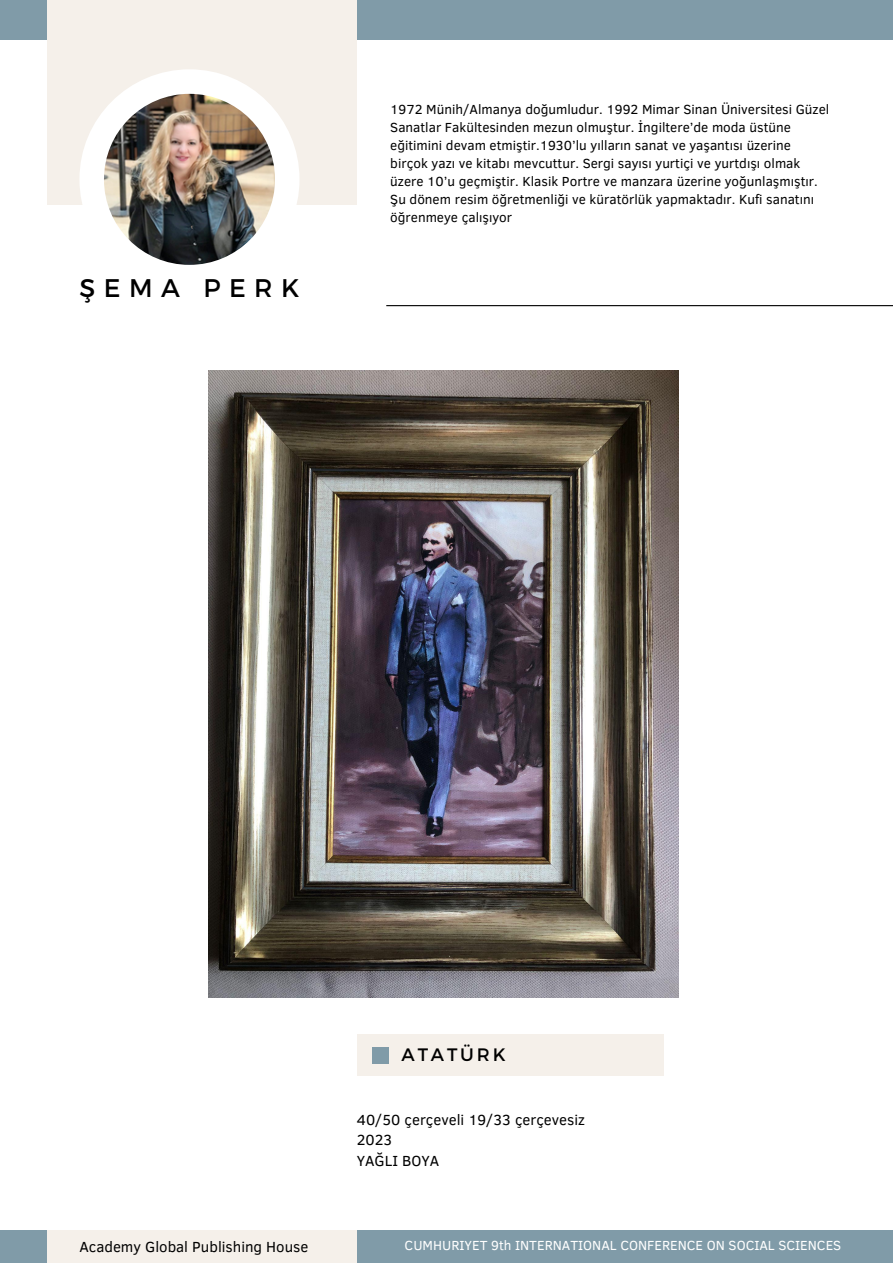
<style>
.page{position:relative;width:893px;height:1264px;background:#fff}
.page>*{position:absolute;margin:0;border:0;box-sizing:border-box;transform-origin:0 0}
.t1{font:25.5px "Montserrat";letter-spacing:.33em;color:#000}
.t2{font:18px "Montserrat";letter-spacing:.16em;color:#000}
.t3{font:15px "Clear Sans";color:#000}
.t4{font:13.5px/18px "Clear Sans";color:#000}
.t5{font:13.5px "Clear Sans";color:#fff}
</style>
<div class="page">
<div style="left:0;top:1230px;width:892px;height:32px;background:#809ba8"></div>
<div style="left:0;top:0;width:892px;height:40px;background:#809ba8"></div>
<div style="left:47px;top:1230px;width:310px;height:32px;background:#f5f0ea"></div>
<div style="left:47px;top:0;width:310px;height:205px;background:#f5f0ea"></div>
<div style="left:79px;top:69px;width:220px;height:220px;background:#fff;border-radius:50%"></div>
<img style="left:104px;top:94px;width:171px;height:171px;border-radius:50%">
<hr style="left:386px;top:305px;width:506px;height:1px;background:#000">
<div style="left:357px;top:1033px;width:306px;height:42px;background:#f5f0ea"></div>
<div style="left:372px;top:1047px;width:16px;height:16px;background:#809ba8"></div>
<img style="left:208px;top:371px;width:470px;height:626px">
<p class="t1" style="left:80px;top:271px;width:221px">ŞEMA PERK</p>
<p class="t4" style="left:390px;top:100px;width:440px">1972 Münih/Almanya doğumludur. 1992 Mimar Sinan Üniversitesi Güzel Sanatlar Fakültesinden mezun olmuştur. İngiltere’de moda üstüne eğitimini devam etmiştir.1930’lu yılların sanat ve yaşantısı üzerine birçok yazı ve kitabı mevcuttur. Sergi sayısı yurtiçi ve yurtdışı olmak üzere 10’u geçmiştir. Klasik Portre ve manzara üzerine yoğunlaşmıştır.<br>Şu dönem resim öğretmenliği ve küratörlük yapmaktadır. Kufi sanatını öğrenmeye çalışıyor</p>
<p class="t2" style="left:401px;top:1042px;width:106px">ATATÜRK</p>
<p class="t3" style="left:357px;top:1108px;width:230px">40/50 çerçeveli 19/33 çerçevesiz</p>
<p class="t3" style="left:357px;top:1129px;width:37px">2023</p>
<p class="t3" style="left:357px;top:1149px;width:84px">YAĞLI BOYA</p>
<p class="t3" style="left:79px;top:1235px;width:230px">Academy Global Publishing House</p>
<p class="t5" style="left:404px;top:1235px;width:438px">CUMHURIYET 9th INTERNATIONAL CONFERENCE ON SOCIAL SCIENCES</p>
</div>
